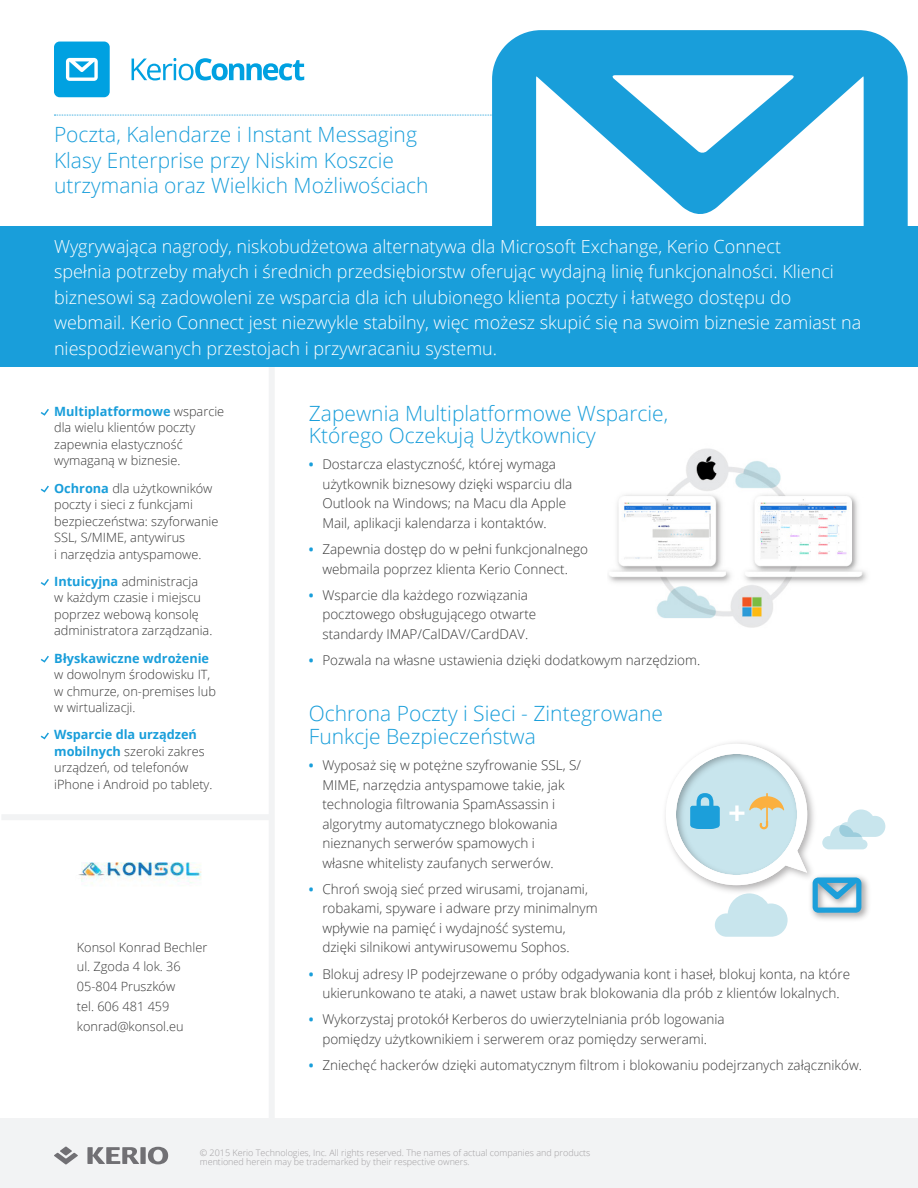
<style>
.page{position:relative;width:918px;height:1188px;background:#fff}
.page>*{position:absolute;margin:0;border:0;box-sizing:border-box;transform-origin:0 0}
.t1{font:300 21px/22.5px "Open Sans";color:#199eda}
.t2{font:300 18px/25.5px "Open Sans";color:#fff}
.t3{font:300 13.5px/19.5px "Open Sans";color:#383838}
.t4{font:300 12.75px/16.5px "Open Sans";color:#383838}
.t5{font:700 12.75px "Open Sans";color:#199eda}
.t6{font:300 9px/9px "Open Sans";color:#a19ea1}
.t7{font:700 6.3px "PT Sans";color:#1c9fda}
.s1{font-weight:700;color:#199eda}
.s2{font-weight:700;font-size:12.75px;color:#199eda}
.s3{font-weight:400}
</style>
<div class="page">
<div style="left:1px;top:814px;width:272px;height:6px;background:#f2f3f4"></div>
<div style="left:269px;top:367px;width:6px;height:821px;background:#f2f3f4"></div>
<div style="left:0;top:1119px;width:918px;height:69px;background:#f2f3f4"></div>
<svg style="left:41px;top:409px;width:8px;height:7px"></svg>
<svg style="left:41px;top:485px;width:8px;height:8px"></svg>
<svg style="left:41px;top:579px;width:8px;height:7px"></svg>
<svg style="left:41px;top:655px;width:8px;height:8px"></svg>
<svg style="left:41px;top:732px;width:8px;height:7px"></svg>
<svg style="left:492px;top:30px;width:416px;height:197px;fill:#199eda"></svg>
<div style="left:0;top:227px;width:918px;height:140px;background:#199eda"></div>
<svg style="left:54px;top:1147px;width:24px;height:18px"></svg>
<svg style="left:87px;top:1147px;width:52px;height:17px"></svg>
<div style="left:140px;top:1147px;width:6px;height:17px;background:#717074"></div>
<svg style="left:148px;top:1147px;width:20px;height:17px"></svg>
<img style="left:608px;top:448px;width:259px;height:180px">
<img style="left:810px;top:875px;width:59px;height:45px">
<svg style="left:813px;top:877px;width:48px;height:36px;background:#74bad9"></svg>
<svg style="left:715px;top:897px;width:73px;height:40px"></svg>
<img style="left:665px;top:742px;width:154px;height:155px">
<svg style="left:666px;top:744px;width:141px;height:141px"></svg>
<svg style="left:822px;top:809px;width:63px;height:40px"></svg>
<svg style="left:54px;top:115px;width:441px;height:1px"></svg>
<svg style="left:54px;top:42px;width:56px;height:55px;background:#25aee5"></svg>
<svg style="left:132px;top:58px;width:172px;height:22px"></svg>
<img style="left:78px;top:862px;width:124px;height:24px">
<h1 class="t1" style="left:54px;top:121px;width:376px;line-height:25.5px">Poczta, Kalendarze i Instant Messaging<br>Klasy Enterprise przy Niskim Koszcie utrzymania oraz Wielkich Możliwościach</h1>
<p class="t2" style="left:54px;top:233px;width:809px">Wygrywająca nagrody, niskobudżetowa alternatywa dla Microsoft Exchange, Kerio Connect<br>spełnia potrzeby małych i średnich przedsiębiorstw oferując wydajną linię funkcjonalności. Klienci biznesowi są zadowoleni ze wsparcia dla ich ulubionego klienta poczty i łatwego dostępu do webmail. Kerio Connect jest niezwykle stabilny, więc możesz skupić się na swoim biznesie zamiast na niespodziewanych przestojach i przywracaniu systemu.</p>
<p class="t4" style="left:54px;top:403px;width:172px"><span class="s1">Multiplatformowe</span> wsparcie dla wielu klientów poczty zapewnia elastyczność wymaganą w biznesie.</p>
<p class="t4" style="left:54px;top:479px;width:166px"><span class="s1">Ochrona</span> dla użytkowników poczty i sieci z funkcjami bezpieczeństwa: szyforwanie<br>SSL, S/MIME, antywirus<br>i narzędzia antyspamowe.</p>
<p class="t4" style="left:54px;top:573px;width:160px"><span class="s1">Intuicyjna</span> administracja<br>w każdym czasie i miejscu poprzez webową konsolę administratora zarządzania.</p>
<p class="t5" style="left:54px;top:649px;width:157px">Błyskawiczne wdrożenie</p>
<p class="t4" style="left:54px;top:666px;width:163px">w dowolnym środowisku IT, w chmurze, on-premises lub w wirtualizacji.</p>
<p class="t4" style="left:54px;top:726px;width:160px"><span class="s1">Wsparcie dla urządzeń mobilnych</span> szeroki zakres urządzeń, od telefonów iPhone i Android po tablety.</p>
<p class="t4" style="left:77px;top:937px;width:132px;line-height:19.8px">Konsol Konrad Bechler ul. Zgoda 4 lok. 36<br>05-804 Pruszków<br>tel. 606 481 459 konrad@konsol.eu</p>
<h1 class="t1" style="left:309px;top:401px;width:361px">Zapewnia Multiplatformowe Wsparcie,<br>Którego Oczekują Użytkownicy</h1>
<p class="t3" style="left:322px;top:454px;width:252px;text-indent:-14px"><span class="s2">•</span> Dostarcza elastyczność, której wymaga użytkownik biznesowy dzięki wsparciu dla Outlook na Windows; na Macu dla Apple Mail, aplikacji kalendarza i kontaktów.</p>
<p class="t3" style="left:309px;top:539px;width:281px;text-align:center"><span class="s2">•</span> Zapewnia dostęp do w pełni funkcjonalnego webmaila poprzez klienta Kerio Connect.</p>
<p class="t3" style="left:322px;top:585px;width:215px;text-indent:-14px"><span class="s2">•</span> Wsparcie dla każdego rozwiązania pocztowego obsługującego otwarte standardy IMAP/CalDAV/CardDAV.</p>
<p class="t3" style="left:309px;top:650px;width:393px"><span class="s2">•</span> Pozwala na własne ustawienia dzięki dodatkowym narzędziom.</p>
<h1 class="t1" style="left:309px;top:702px;width:356px">Ochrona Poczty i Sieci - Zintegrowane<br>Funkcje Bezpieczeństwa</h1>
<p class="t3" style="left:322px;top:755px;width:260px;text-indent:-14px"><span class="s2">•</span> Wyposaż się w potężne szyfrowanie SSL, S/ MIME, narzędzia antyspamowe takie, jak technologia filtrowania SpamAssassin i algorytmy automatycznego blokowania nieznanych serwerów spamowych i<br>własne whitelisty zaufanych serwerów.</p>
<p class="t3" style="left:322px;top:879px;width:277px;text-indent:-14px"><span class="s2">•</span> Chroń swoją sieć przed wirusami, trojanami, robakami, spyware i adware przy minimalnym wpływie na pamięć i wydajność systemu, dzięki silnikowi antywirusowemu Sophos.</p>
<p class="t3" style="left:309px;top:964px;width:543px;text-align:center"><span class="s2">•</span> Blokuj adresy IP podejrzewane o próby odgadywania kont i haseł, blokuj konta, na które ukierunkowano te ataki, a nawet ustaw brak blokowania dla prób z klientów lokalnych.</p>
<p class="t3" style="left:309px;top:1009px;width:417px;text-align:center"><span class="s2">•</span> Wykorzystaj protokół Kerberos do uwierzytelniania prób logowania pomiędzy użytkownikiem i serwerem oraz pomiędzy serwerami.</p>
<p class="t3" style="left:309px;top:1055px;width:555px"><span class="s2">•</span> Zniechęć hackerów dzięki automatycznym filtrom i blokowaniu podejrzanych załączników.</p>
<p class="t7" style="left:611px;top:705px;width:93px"><span class="s3">Kerio Connect:</span> Secure &amp; protected</p>
<p class="t6" style="left:200px;top:1148px;width:392px">© 2015 Kerio Technologies, Inc. All rights reserved. The names of actual companies and products mentioned herein may be trademarked by their respective owners.</p>
</div>
